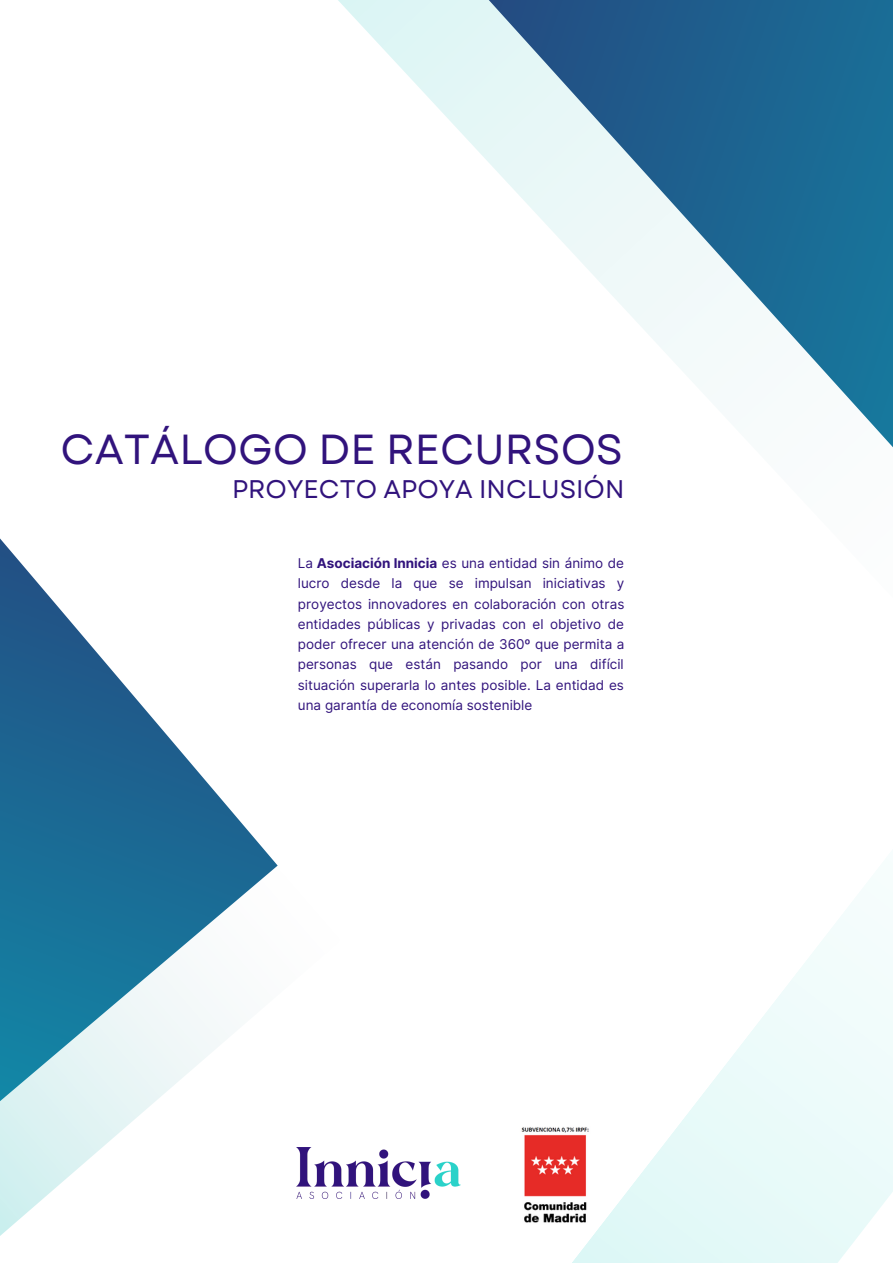
<style>
.page{position:relative;width:893px;height:1264px;background:#fff}
.page>*{position:absolute;margin:0;border:0;box-sizing:border-box;transform-origin:0 0}
.t1{font:42px "Garet";color:#31137c}
.t2{font:25.5px "Garet";color:#31137c}
.t3{font:13.5px/20.2px "Inter";color:#31137c;text-align:justify}
.s1{font-weight:700}
</style>
<div class="page">
<svg style="left:573px;top:903px;width:319px;height:359px"></svg>
<svg style="left:338px;top:0;width:105px;height:113px"></svg>
<svg style="left:443px;top:0;width:449px;height:446px"></svg>
<svg style="left:0;top:538px;width:277px;height:698px"></svg>
<img style="left:296px;top:1147px;width:165px;height:51px">
<img style="left:521px;top:1116px;width:75px;height:113px">
<h1 class="t1" style="left:60px;top:418px;width:564px">CATÁLOGO DE RECURSOS</h1>
<h2 class="t2" style="left:232px;top:470px;width:394px">PROYECTO APOYA INCLUSIÓN</h2>
<p class="t3" style="left:298px;top:553px;width:328px">La <span class="s1">Asociación Innicia</span> es una entidad sin ánimo de lucro desde la que se impulsan iniciativas y proyectos innovadores en colaboración con otras entidades públicas y privadas con el objetivo de poder ofrecer una atención de 360º que permita a personas que están pasando por una difícil situación superarla lo antes posible. La entidad es una garantía de economía sostenible</p>
</div>
